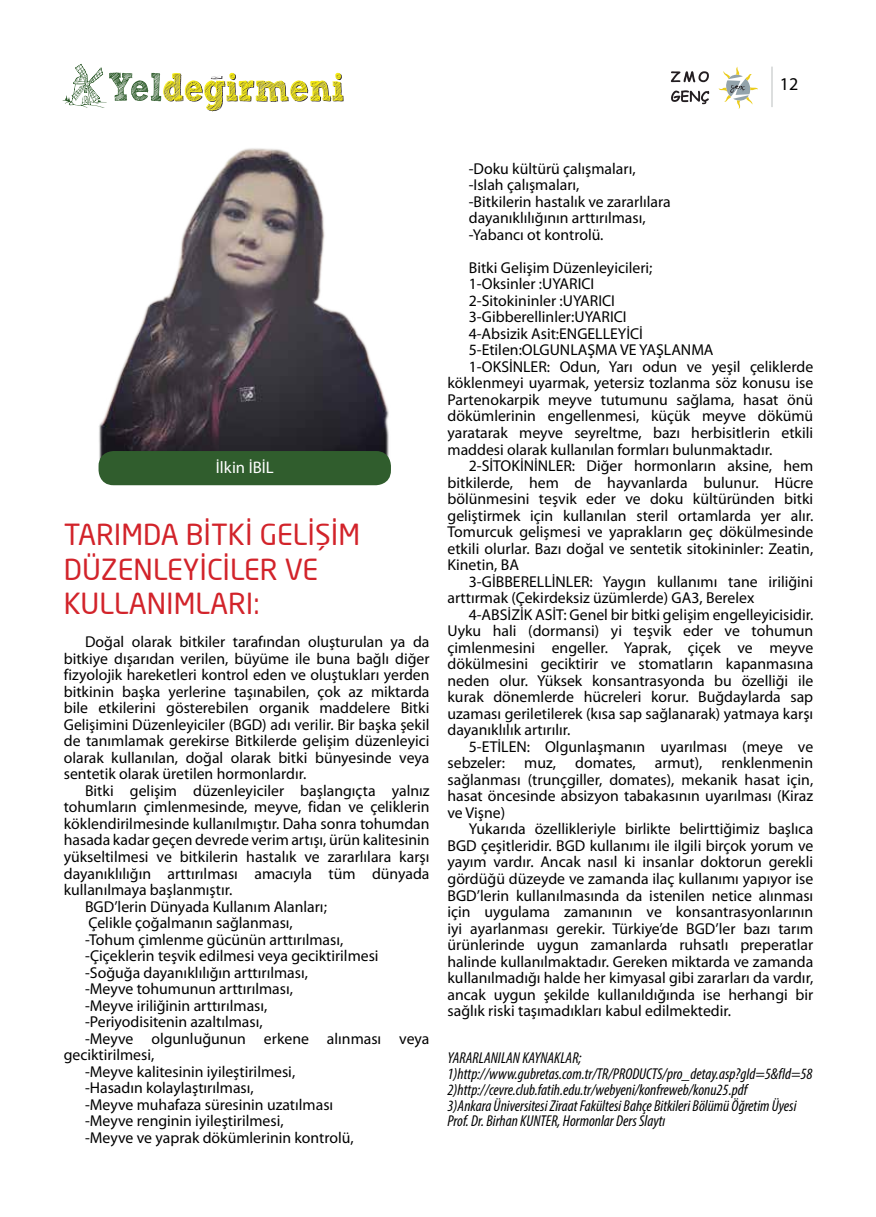
<style>
.page{position:relative;width:876px;height:1217px;background:#fff}
.page>*{position:absolute;margin:0;border:0;box-sizing:border-box;transform-origin:0 0}
.t1{font:28.5px/34.2px "Neo Sans Pro";color:#d2232a}
.t2{font:18px "Myriad Pro";color:#000}
.t3{font:16.8px "Myriad Pro";color:#fff}
.t4{font:15.75px/16.5px "Myriad Pro";color:#000;text-align:justify}
.t5{font:italic condensed 15.75px/15.8px "Myriad Pro";color:#000}
</style>
<div class="page">
<img style="left:99px;top:148px;width:290px;height:310px">
<div style="left:99px;top:451px;width:292px;height:34px;background:#305d2d;border-radius:15px"></div>
<svg style="left:63px;top:64px;width:281px;height:48px"></svg>
<svg style="left:718px;top:67px;width:40px;height:42px"></svg>
<hr style="left:771px;top:67px;width:2px;height:40px;background:#d1d4d4">
<svg style="left:671px;top:71px;width:38px;height:11px"></svg>
<svg style="left:671px;top:90px;width:38px;height:14px"></svg>
<p class="t2" style="left:780px;top:73px;width:20px">12</p>
<p class="t3" style="left:216px;top:457px;width:59px">İlkin İBİL</p>
<h1 class="t1" style="left:64px;top:517px;width:298px">TARIMDA BİTKİ GELİŞİM<br>DÜZENLEYİCİLER VE<br>KULLANIMLARI:</h1>
<p class="t4" style="left:64px;top:633px;width:367px;text-indent:21px">Doğal olarak bitkiler tarafından oluşturulan ya da bitkiye dışarıdan verilen, büyüme ile buna bağlı diğer fizyolojik hareketleri kontrol eden ve oluştukları yerden bitkinin başka yerlerine taşınabilen, çok az miktarda bile etkilerini gösterebilen organik maddelere Bitki Gelişimini Düzenleyiciler (BGD) adı verilir. Bir başka şekil de tanımlamak gerekirse Bitkilerde gelişim düzenleyici olarak kullanılan, doğal olarak bitki bünyesinde veya sentetik olarak üretilen hormonlardır.</p>
<p class="t4" style="left:85px;top:782px;width:346px">Bitki gelişim düzenleyiciler başlangıçta yalnız</p>
<p class="t4" style="left:64px;top:798px;width:367px">tohumların çimlenmesinde, meyve, fidan ve çeliklerin</p>
<p class="t4" style="left:64px;top:815px;width:367px">köklendirilmesinde kullanılmıştır. Daha sonra tohumdan</p>
<p class="t4" style="left:64px;top:831px;width:367px">hasada kadar geçen devrede verim artışı, ürün kalitesinin</p>
<p class="t4" style="left:64px;top:848px;width:367px">yükseltilmesi ve bitkilerin hastalık ve zararlılara karşı</p>
<p class="t4" style="left:64px;top:864px;width:367px">dayanıklılığın arttırılması amacıyla tüm dünyada</p>
<p class="t4" style="left:64px;top:881px;width:170px">kullanılmaya başlanmıştır.</p>
<p class="t4" style="left:85px;top:897px;width:243px">BGD’lerin Dünyada Kullanım Alanları;</p>
<p class="t4" style="left:88px;top:914px;width:206px">Çelikle çoğalmanın sağlanması,</p>
<p class="t4" style="left:85px;top:930px;width:260px">-Tohum çimlenme gücünün arttırılması,</p>
<p class="t4" style="left:85px;top:947px;width:295px">-Çiçeklerin teşvik edilmesi veya geciktirilmesi</p>
<p class="t4" style="left:85px;top:963px;width:224px">-Soğuğa dayanıklılığın arttırılması,</p>
<p class="t4" style="left:85px;top:980px;width:209px">-Meyve tohumunun arttırılması,</p>
<p class="t4" style="left:85px;top:996px;width:184px">-Meyve iriliğinin arttırılması,</p>
<p class="t4" style="left:85px;top:1013px;width:179px">-Periyodisitenin azaltılması,</p>
<p class="t4" style="left:85px;top:1029px;width:346px">-Meyve olgunluğunun erkene alınması veya</p>
<p class="t4" style="left:64px;top:1046px;width:92px">geciktirilmesi,</p>
<p class="t4" style="left:85px;top:1062px;width:212px">-Meyve kalitesinin iyileştirilmesi,</p>
<p class="t4" style="left:85px;top:1079px;width:170px">-Hasadın kolaylaştırılması,</p>
<p class="t4" style="left:85px;top:1095px;width:250px">-Meyve muhafaza süresinin uzatılması</p>
<p class="t4" style="left:85px;top:1112px;width:200px">-Meyve renginin iyileştirilmesi,</p>
<p class="t4" style="left:85px;top:1128px;width:270px">-Meyve ve yaprak dökümlerinin kontrolü,</p>
<p class="t4" style="left:469px;top:160px;width:203px;text-align:left">-Doku kültürü çalışmaları, -Islah çalışmaları,<br>-Bitkilerin hastalık ve zararlılara dayanıklılığının arttırılması, -Yabancı ot kontrolü.</p>
<p class="t4" style="left:469px;top:259px;width:185px">Bitki Gelişim Düzenleyicileri;</p>
<p class="t4" style="left:469px;top:275px;width:127px">1-Oksinler :UYARICI</p>
<p class="t4" style="left:469px;top:292px;width:148px">2-Sitokininler :UYARICI</p>
<p class="t4" style="left:469px;top:308px;width:159px">3-Gibberellinler:UYARICI</p>
<p class="t4" style="left:469px;top:325px;width:176px">4-Absizik Asit:ENGELLEYİCİ</p>
<p class="t4" style="left:469px;top:341px;width:246px">5-Etilen:OLGUNLAŞMA VE YAŞLANMA</p>
<p class="t4" style="left:469px;top:358px;width:346px">1-OKSİNLER: Odun, Yarı odun ve yeşil çeliklerde</p>
<p class="t4" style="left:447px;top:374px;width:367px">köklenmeyi uyarmak, yetersiz tozlanma söz konusu ise</p>
<p class="t4" style="left:447px;top:391px;width:367px">Partenokarpik meyve tutumunu sağlama, hasat önü</p>
<p class="t4" style="left:447px;top:407px;width:367px">dökümlerinin engellenmesi, küçük meyve dökümü</p>
<p class="t4" style="left:447px;top:424px;width:367px">yaratarak meyve seyreltme, bazı herbisitlerin etkili</p>
<p class="t4" style="left:447px;top:440px;width:326px">maddesi olarak kullanılan formları bulunmaktadır.</p>
<p class="t4" style="left:469px;top:457px;width:346px">2-SİTOKİNİNLER: Diğer hormonların aksine, hem</p>
<p class="t4" style="left:447px;top:473px;width:367px">bitkilerde, hem de hayvanlarda bulunur. Hücre</p>
<p class="t4" style="left:447px;top:490px;width:367px">bölünmesini teşvik eder ve doku kültüründen bitki</p>
<p class="t4" style="left:447px;top:506px;width:367px">geliştirmek için kullanılan steril ortamlarda yer alır.</p>
<p class="t4" style="left:447px;top:523px;width:367px">Tomurcuk gelişmesi ve yaprakların geç dökülmesinde</p>
<p class="t4" style="left:447px;top:539px;width:367px">etkili olurlar. Bazı doğal ve sentetik sitokininler: Zeatin,</p>
<p class="t4" style="left:447px;top:556px;width:73px">Kinetin, BA</p>
<p class="t4" style="left:469px;top:572px;width:346px">3-GİBBERELLİNLER: Yaygın kullanımı tane iriliğini</p>
<p class="t4" style="left:447px;top:589px;width:308px">arttırmak (Çekirdeksiz üzümlerde) GA3, Berelex</p>
<p class="t4" style="left:469px;top:605px;width:346px">4-ABSİZİK ASİT: Genel bir bitki gelişim engelleyicisidir.</p>
<p class="t4" style="left:447px;top:622px;width:367px">Uyku hali (dormansi) yi teşvik eder ve tohumun</p>
<p class="t4" style="left:447px;top:638px;width:367px">çimlenmesini engeller. Yaprak, çiçek ve meyve</p>
<p class="t4" style="left:447px;top:655px;width:367px">dökülmesini geciktirir ve stomatların kapanmasına</p>
<p class="t4" style="left:447px;top:671px;width:367px">neden olur. Yüksek konsantrasyonda bu özelliği ile</p>
<p class="t4" style="left:447px;top:688px;width:367px">kurak dönemlerde hücreleri korur. Buğdaylarda sap</p>
<p class="t4" style="left:447px;top:704px;width:367px">uzaması geriletilerek (kısa sap sağlanarak) yatmaya karşı</p>
<p class="t4" style="left:447px;top:721px;width:124px">dayanıklılık artırılır.</p>
<p class="t4" style="left:469px;top:737px;width:346px">5-ETİLEN: Olgunlaşmanın uyarılması (meye ve</p>
<p class="t4" style="left:447px;top:754px;width:367px">sebzeler: muz, domates, armut), renklenmenin</p>
<p class="t4" style="left:447px;top:770px;width:367px">sağlanması (trunçgiller, domates), mekanik hasat için,</p>
<p class="t4" style="left:447px;top:787px;width:367px">hasat öncesinde absizyon tabakasının uyarılması (Kiraz</p>
<p class="t4" style="left:447px;top:804px;width:59px">ve Vişne)</p>
<p class="t4" style="left:469px;top:820px;width:346px">Yukarıda özellikleriyle birlikte belirttiğimiz başlıca</p>
<p class="t4" style="left:447px;top:837px;width:367px">BGD çeşitleridir. BGD kullanımı ile ilgili birçok yorum ve</p>
<p class="t4" style="left:447px;top:853px;width:367px">yayım vardır. Ancak nasıl ki insanlar doktorun gerekli</p>
<p class="t4" style="left:447px;top:870px;width:367px">gördüğü düzeyde ve zamanda ilaç kullanımı yapıyor ise</p>
<p class="t4" style="left:447px;top:886px;width:367px">BGD’lerin kullanılmasında da istenilen netice alınması</p>
<p class="t4" style="left:447px;top:903px;width:367px">için uygulama zamanının ve konsantrasyonlarının</p>
<p class="t4" style="left:447px;top:919px;width:367px">iyi ayarlanması gerekir. Türkiye’de BGD’ler bazı tarım</p>
<p class="t4" style="left:447px;top:936px;width:367px">ürünlerinde uygun zamanlarda ruhsatlı preperatlar</p>
<p class="t4" style="left:447px;top:952px;width:367px">halinde kullanılmaktadır. Gereken miktarda ve zamanda</p>
<p class="t4" style="left:447px;top:969px;width:367px">kullanılmadığı halde her kimyasal gibi zararları da vardır,</p>
<p class="t4" style="left:447px;top:985px;width:367px">ancak uygun şekilde kullanıldığında ise herhangi bir</p>
<p class="t4" style="left:447px;top:1002px;width:285px">sağlık riski taşımadıkları kabul edilmektedir.</p>
<p class="t5" style="left:447px;top:1049px;width:367px">YARARLANILAN KAYNAKLAR; 1)http://www.gubretas.com.tr/TR/PRODUCTS/pro_detay.asp?gId=5&amp;fId=58<br>2)http://cevre.club.fatih.edu.tr/webyeni/konfreweb/konu25.pdf<br>3)Ankara Üniversitesi Ziraat Fakültesi Bahçe Bitkileri Bölümü Öğretim Üyesi Prof. Dr. Birhan KUNTER, Hormonlar Ders Slaytı</p>
</div>
